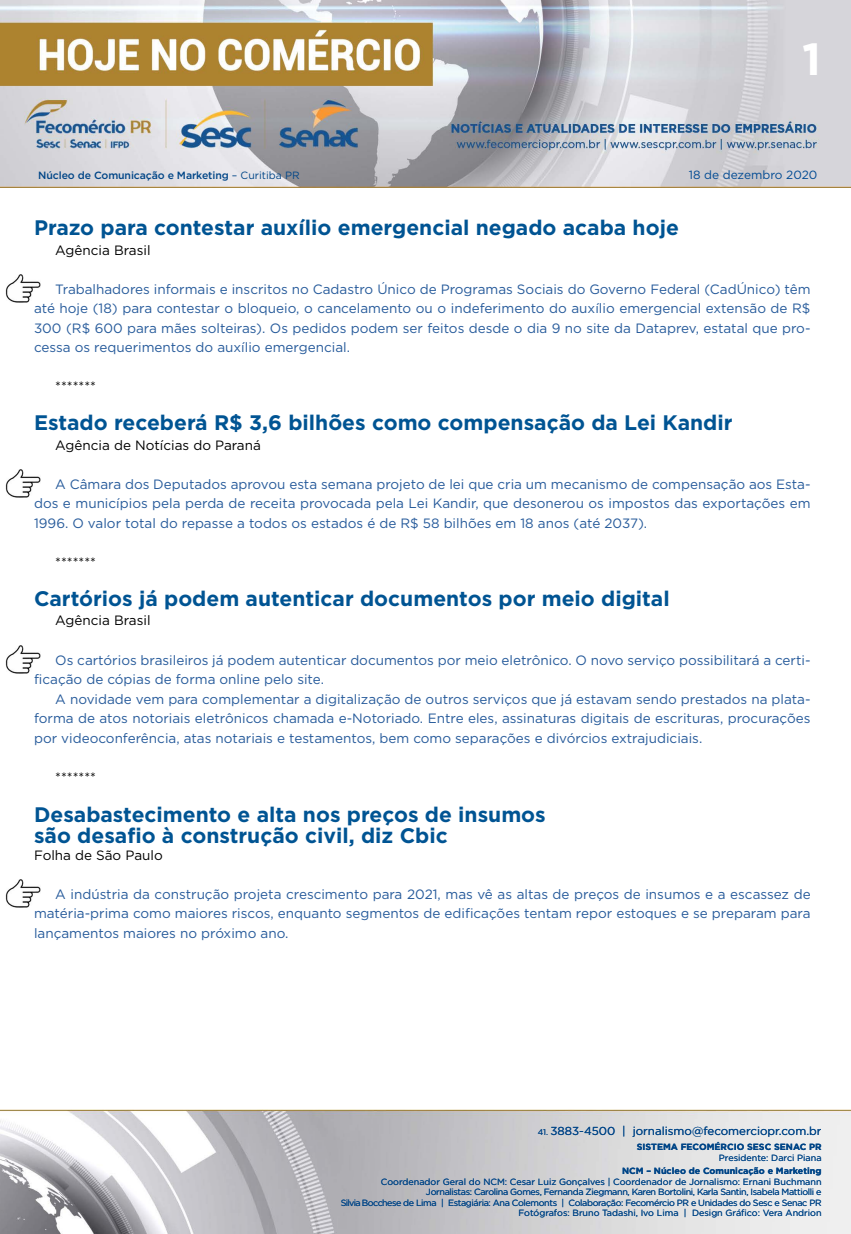
<style>
.page{position:relative;width:851px;height:1234px;background:#fff}
.page>*{position:absolute;margin:0;border:0;box-sizing:border-box;transform-origin:0 0}
.t1{font:700 45px "Gotham";color:#fff}
.t2{font:700 21px/21px "Gotham";color:#005493}
.t3{font:13.5px/19.5px "Gotham";color:#275b9b;text-align:justify}
.t4{font:13.5px "Gotham";color:#000}
.t5{font:11.85px "Gotham";color:#004a93}
.t6{font:11.55px "Gotham";color:#004587}
.t7{font:500 10.5px "Gotham";letter-spacing:-.01em;color:#004587}
.t8{font:9px/10.5px "Gotham";letter-spacing:-.04em;color:#004587;text-align:right}
.t9{font:700 9px "Gotham";color:#004587}
.t10{font:9px "Gotham";color:#004587}
.s1{font-weight:400}
.s2{font-size:8.25px}
</style>
<div class="page">
<img style="left:0;top:0;width:850px;height:188px">
<img style="left:0;top:1109px;width:850px;height:124px">
<img style="left:5px;top:274px;width:35px;height:28px">
<img style="left:5px;top:469px;width:35px;height:28px">
<img style="left:5px;top:645px;width:35px;height:28px">
<img style="left:5px;top:879px;width:35px;height:28px">
<h1 class="t1" style="left:802px;top:29px;width:20px">1</h1>
<p class="t7" style="left:38px;top:168px;width:263px">Núcleo de Comunicação e Marketing <span class="s1">– Curitiba PR</span></p>
<p class="t5" style="left:688px;top:167px;width:130px">18 de dezembro 2020</p>
<h2 class="t2" style="left:34px;top:217px;width:646px">Prazo para contestar auxílio emergencial negado acaba hoje</h2>
<p class="t4" style="left:55px;top:241px;width:97px">Agência Brasil</p>
<p class="t3" style="left:34px;top:279px;width:778px;text-indent:21px">Trabalhadores informais e inscritos no Cadastro Único de Programas Sociais do Governo Federal (CadÚnico) têm até hoje (18) para contestar o bloqueio, o cancelamento ou o indeferimento do auxílio emergencial extensão de R$ 300 (R$ 600 para mães solteiras). Os pedidos podem ser feitos desde o dia 9 no site da Dataprev, estatal que pro&shy;cessa os requerimentos do auxílio emergencial.</p>
<p class="t4" style="left:55px;top:378px;width:42px">*******</p>
<h2 class="t2" style="left:34px;top:412px;width:700px">Estado receberá R$ 3,6 bilhões como compensação da Lei Kandir</h2>
<p class="t4" style="left:55px;top:436px;width:207px">Agência de Notícias do Paraná</p>
<p class="t3" style="left:34px;top:474px;width:778px;text-indent:21px">A Câmara dos Deputados aprovou esta semana projeto de lei que cria um mecanismo de compensação aos Esta&shy;dos e municípios pela perda de receita provocada pela Lei Kandir, que desonerou os impostos das exportações em 1996. O valor total do repasse a todos os estados é de R$ 58 bilhões em 18 anos (até 2037).</p>
<p class="t4" style="left:55px;top:553px;width:42px">*******</p>
<h2 class="t2" style="left:34px;top:587px;width:637px">Cartórios já podem autenticar documentos por meio digital</h2>
<p class="t4" style="left:55px;top:612px;width:97px">Agência Brasil</p>
<p class="t3" style="left:34px;top:649px;width:777px;text-indent:21px">Os cartórios brasileiros já podem autenticar documentos por meio eletrônico. O novo serviço possibilitará a certi&shy;ficação de cópias de forma online pelo site.</p>
<p class="t3" style="left:34px;top:688px;width:778px;text-indent:21px">A novidade vem para complementar a digitalização de outros serviços que já estavam sendo prestados na plata&shy;forma de atos notoriais eletrônicos chamada e-Notoriado. Entre eles, assinaturas digitais de escrituras, procurações por videoconferência, atas notariais e testamentos, bem como separações e divórcios extrajudiciais.</p>
<p class="t4" style="left:55px;top:768px;width:42px">*******</p>
<h2 class="t2" style="left:34px;top:803px;width:513px">Desabastecimento e alta nos preços de insumos são desafio à construção civil, diz Cbic</h2>
<p class="t4" style="left:34px;top:846px;width:130px">Folha de São Paulo</p>
<p class="t3" style="left:34px;top:883px;width:778px;text-indent:21px">A indústria da construção projeta crescimento para 2021, mas vê as altas de preços de insumos e a escassez de matéria-prima como maiores riscos, enquanto segmentos de edificações tentam repor estoques e se preparam para lançamentos maiores no próximo ano.</p>
<p class="t6" style="left:537px;top:1123px;width:285px"><span class="s2">41.</span> 3883-4500 | jornalismo@fecomerciopr.com.br</p>
<p class="t9" style="left:636px;top:1140px;width:186px">SISTEMA FECOMÉRCIO SESC SENAC PR</p>
<p class="t10" style="left:718px;top:1151px;width:104px">Presidente: Darci Piana</p>
<p class="t9" style="left:622px;top:1164px;width:201px">NCM – Núcleo de Comunicação e Marketing</p>
<p class="t8" style="left:341px;top:1175px;width:482px">Coordenador Geral do NCM: Cesar Luiz Gonçalves | Coordenador de Jornalismo: Ernani Buchmann Jornalistas: Carolina Gomes, Fernanda Ziegmann, Karen Bortolini, Karla Santin, Isabela Mattiolli e<br>Silvia Bocchese de Lima | Estagiária: Ana Colemonts | Colaboração: Fecomércio PR e Unidades do Sesc e Senac PR Fotógrafos: Bruno Tadashi, Ivo Lima | Design Gráfico: Vera Andrion</p>
</div>
